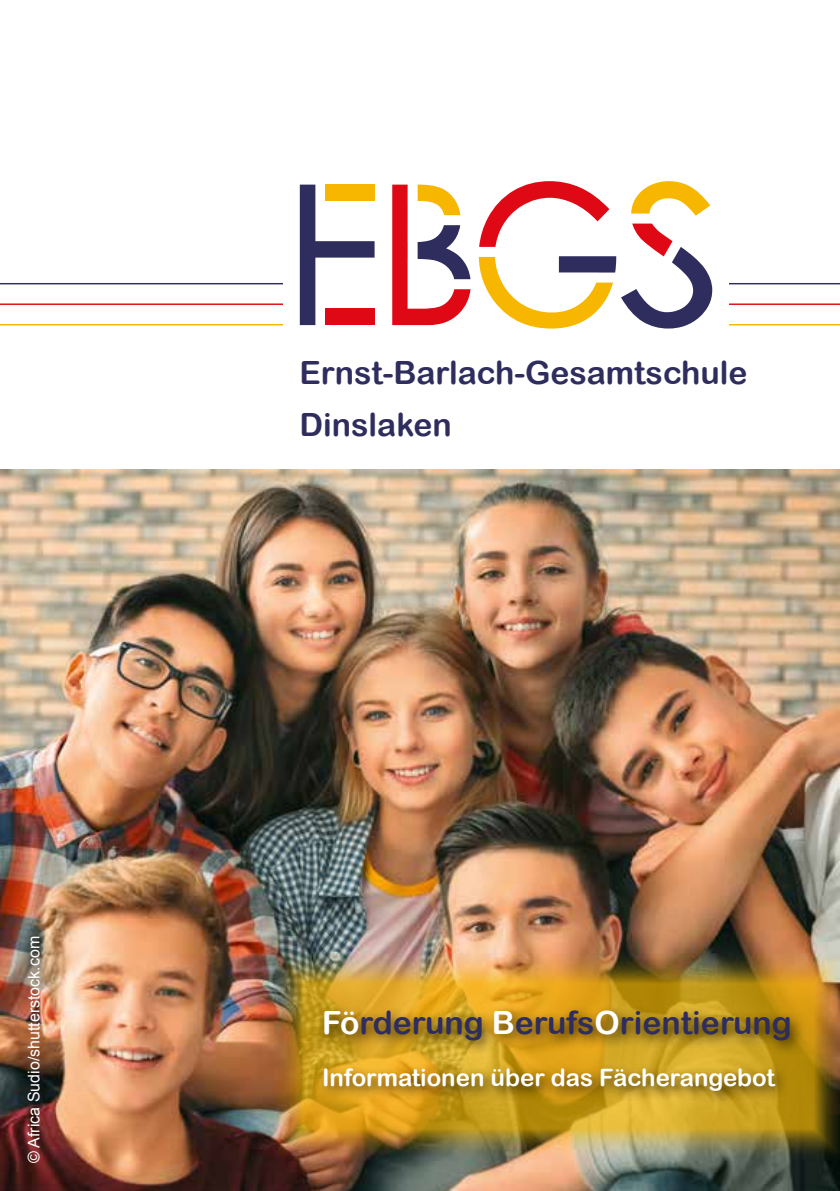
<style>
.page{position:relative;width:840px;height:1191px;background:#fff}
.page>*{position:absolute;margin:0;border:0;box-sizing:border-box;transform-origin:0 0}
.t1{font:32px/52px "Arial Rounded MT Bold";color:#2f2d5d}
.t2{font:24px "Arial Rounded MT Bold";color:#fff}
.t3{font:16px "Arial";color:#fff}
.s1{color:#fff}
</style>
<div class="page">
<hr style="left:0;top:283px;width:839px;height:1px;background:#2f2d5d">
<hr style="left:0;top:303px;width:839px;height:2px;background:#df0815">
<hr style="left:0;top:324px;width:839px;height:1px;background:#f7b700">
<div style="left:283px;top:154px;width:445px;height:201px;background:#fff"></div>
<svg style="left:478px;top:181px;width:233px;height:147px"></svg>
<div style="left:325px;top:185px;width:50px;height:16px;background:#f7b700"></div>
<svg style="left:299px;top:185px;width:75px;height:140px"></svg>
<svg style="left:392px;top:185px;width:78px;height:140px"></svg>
<img style="left:0;top:469px;width:839px;height:722px">
<img style="left:269px;top:950px;width:570px;height:213px">
<div style="left:315px;top:1004px;width:490px;height:103px;background:#000;opacity:.75"></div>
<p class="t3" style="left:25px;top:1163px;width:228px;rotate:-90deg">© Africa Sudio/shutterstock.com</p>
<p class="t1" style="left:299px;top:346px;width:449px">Ernst-Barlach-Gesamtschule<br>Dinslaken</p>
<p class="t1" style="left:322px;top:996px;width:471px"><span class="s1">Fö</span>rderung <span class="s1">B</span>erufs<span class="s1">O</span>rientierung</p>
<p class="t2" style="left:322px;top:1063px;width:454px">Informationen über das Fächerangebot</p>
</div>
